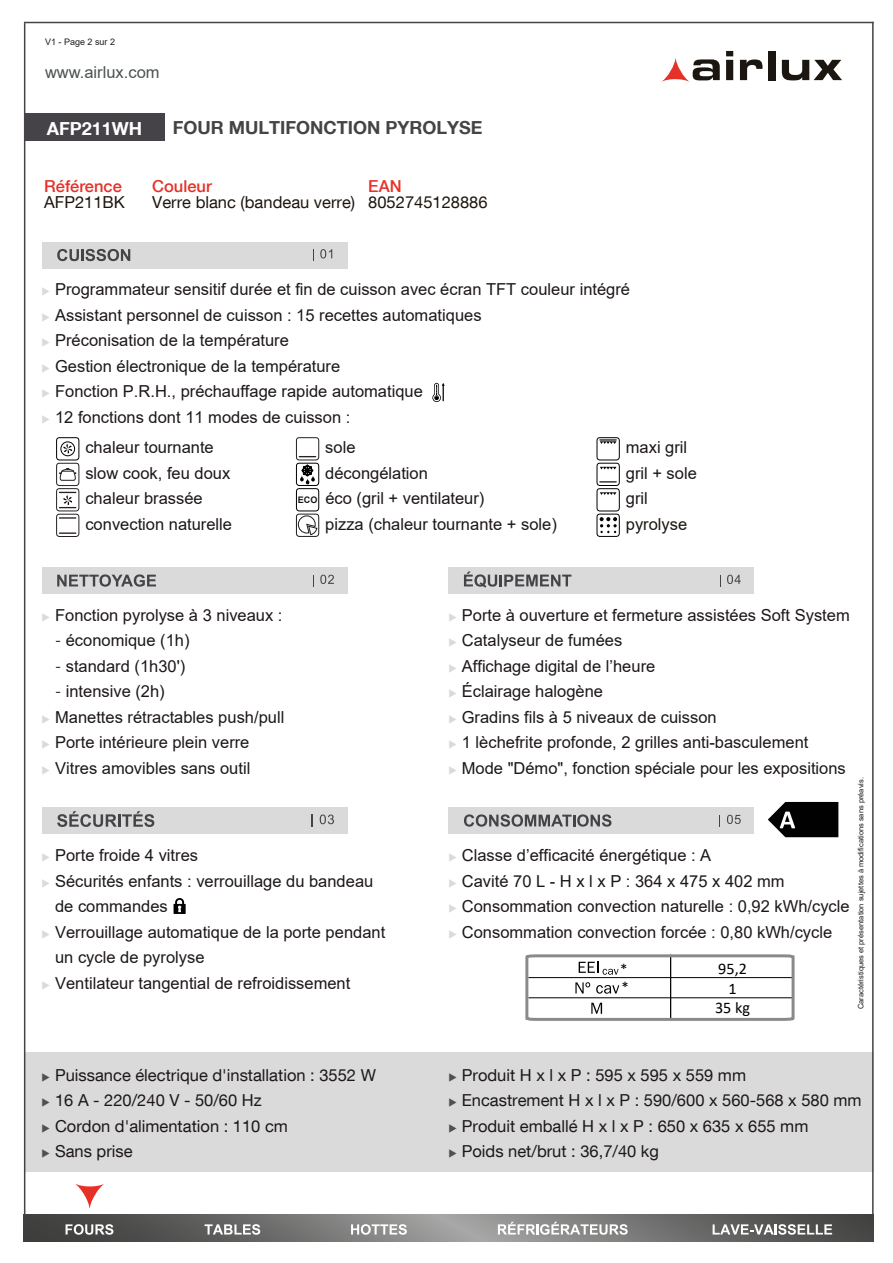
<style>
.page{position:relative;width:893px;height:1263px;background:#fff}
.page>*{position:absolute;margin:0;border:0;box-sizing:border-box;transform-origin:0 0}
.t1{font:700 18px "Helvetica Neue LT Com";color:#454347}
.t2{font:700 18px "Helvetica Neue LT Com";color:#fff}
.t3{font:16.5px "Arial";color:#1d1718}
.t4{font:16.5px "Helvetica Neue LT Com";color:#1d1718}
.t5{font:16.5px/25.5px "Arial";color:#1c1617}
.t6{font:16.5px "Helvetica Neue LT Com";color:#1d160f}
.t7{font:16.5px "Helvetica Neue LT Com";color:#1c1617}
.t8{font:500 16.5px "Helvetica Neue LT Com";color:#e63128}
.t9{font:16.5px "Arial";color:#4c5152}
.t10{font:16.5px "Arial";color:#1a150f}
.t11{font:16.2px/19.5px "Calibri";color:#010101;text-align:center}
.t12{font:15px/18.3px "Calibri";color:#010101}
.t13{font:9px "Arial";color:#1d1d1b}
.t14{font:7.5px "Arial";color:#1d1718}
.s1{color:#dadada}
.s2{font-weight:700;font-size:9px}
.s3{color:#fff}
.s4{font-family:"Helvetica Neue LT Com";font-weight:300;color:#1d1d1b}
.s5{color:#4c5152}
.s6{color:#1c1617}
</style>
<div class="page">
<div style="left:24px;top:1053px;width:850px;height:119px;background:#dadada"></div>
<svg style="left:525px;top:954px;width:270px;height:67px"></svg>
<svg style="left:768px;top:802px;width:70px;height:35px;background:#2c2c2c"></svg>
<div style="left:448px;top:807px;width:306px;height:27px;background:#dadada"></div>
<svg style="left:464px;top:814px;width:147px;height:13px"></svg>
<svg style="left:727px;top:815px;width:14px;height:9px"></svg>
<div style="left:448px;top:567px;width:306px;height:27px;background:#dadada"></div>
<svg style="left:464px;top:571px;width:107px;height:17px"></svg>
<svg style="left:727px;top:575px;width:14px;height:9px"></svg>
<div style="left:42px;top:807px;width:306px;height:27px;background:#dadada"></div>
<svg style="left:312px;top:814px;width:1px;height:13px"></svg>
<svg style="left:320px;top:814px;width:14px;height:10px"></svg>
<svg style="left:57px;top:811px;width:97px;height:16px"></svg>
<svg style="left:174px;top:898px;width:12px;height:16px"></svg>
<div style="left:42px;top:567px;width:306px;height:27px;background:#dadada"></div>
<svg style="left:320px;top:575px;width:14px;height:9px"></svg>
<svg style="left:57px;top:574px;width:99px;height:13px"></svg>
<div style="left:42px;top:242px;width:306px;height:26px;background:#dadada"></div>
<svg style="left:313px;top:249px;width:1px;height:12px"></svg>
<svg style="left:320px;top:249px;width:12px;height:9px"></svg>
<svg style="left:57px;top:249px;width:73px;height:12px"></svg>
<svg style="left:432px;top:383px;width:13px;height:19px"></svg>
<svg style="left:295px;top:437px;width:25px;height:100px"></svg>
<svg style="left:56px;top:437px;width:24px;height:100px"></svg>
<svg style="left:596px;top:437px;width:24px;height:100px"></svg>
<hr style="left:24px;top:22px;width:850px;height:1px;background:#454347">
<hr style="left:24px;top:23px;width:1px;height:1193px;background:#454347">
<hr style="left:872px;top:22px;width:2px;height:1195px;background:#454347">
<svg style="left:24px;top:1214px;width:850px;height:27px;background:#6d6c6c"></svg>
<svg style="left:782px;top:60px;width:60px;height:21px"></svg>
<svg style="left:740px;top:59px;width:22px;height:21px"></svg>
<div style="left:768px;top:51px;width:7px;height:29px;background:#1b1610"></div>
<svg style="left:726px;top:51px;width:7px;height:29px"></svg>
<svg style="left:661px;top:57px;width:59px;height:25px"></svg>
<svg style="left:75px;top:1183px;width:30px;height:26px"></svg>
<svg style="left:498px;top:1222px;width:130px;height:13px"></svg>
<svg style="left:205px;top:1224px;width:55px;height:11px"></svg>
<svg style="left:351px;top:1224px;width:56px;height:11px"></svg>
<svg style="left:66px;top:1224px;width:47px;height:11px"></svg>
<svg style="left:713px;top:1224px;width:119px;height:11px"></svg>
<div style="left:24px;top:114px;width:141px;height:27px;background:#454347"></div>
<p class="t13" style="left:45px;top:36px;width:72px">V1 - Page 2 sur 2</p>
<p class="t9" style="left:45px;top:60px;width:116px">www.airlux.com</p>
<p class="t2" style="left:47px;top:117px;width:97px">AFP211WH</p>
<p class="t1" style="left:173px;top:116px;width:311px">FOUR MULTIFONCTION PYROLYSE</p>
<p class="t8" style="left:44px;top:176px;width:79px">Référence</p>
<p class="t8" style="left:152px;top:176px;width:61px">Couleur</p>
<p class="t8" style="left:368px;top:176px;width:35px">EAN</p>
<p class="t6" style="left:44px;top:192px;width:82px">AFP211BK</p>
<p class="t6" style="left:152px;top:192px;width:337px">Verre blanc (bandeau verre) 8052745128886</p>
<p class="t3" style="left:42px;top:278px;width:590px"><span class="s1">◆</span> Programmateur sensitif durée et fin de cuisson avec écran TFT couleur intégré</p>
<p class="t3" style="left:42px;top:304px;width:441px"><span class="s1">◆</span> Assistant personnel de cuisson : 15 recettes automatiques</p>
<p class="t3" style="left:42px;top:329px;width:249px"><span class="s1">◆</span> Préconisation de la température</p>
<p class="t3" style="left:42px;top:380px;width:383px"><span class="s1">◆</span> Fonction P.R.H., préchauffage rapide automatique</p>
<p class="t3" style="left:42px;top:355px;width:300px"><span class="s1">◆</span> Gestion électronique de la température</p>
<p class="t3" style="left:42px;top:406px;width:310px"><span class="s1">◆</span> 12 fonctions dont 11 modes de cuisson :</p>
<p class="t5" style="left:85px;top:434px;width:130px">chaleur tournante</p>
<p class="t5" style="left:626px;top:434px;width:73px">maxi gril gril + sole gril</p>
<p class="t5" style="left:325px;top:511px;width:233px">pizza (chaleur tournante + sole)</p>
<p class="t5" style="left:325px;top:434px;width:32px">sole</p>
<p class="t5" style="left:85px;top:460px;width:146px">slow cook, feu doux</p>
<p class="t5" style="left:325px;top:460px;width:104px">décongélation</p>
<p class="t5" style="left:298px;top:485px;width:188px"><span class="s2">ECO</span> éco (gril + ventilateur)</p>
<p class="t5" style="left:85px;top:485px;width:119px">chaleur brassée</p>
<p class="t5" style="left:85px;top:511px;width:148px">convection naturelle</p>
<p class="t10" style="left:626px;top:512px;width:63px">pyrolyse</p>
<p class="t3" style="left:42px;top:604px;width:242px"><span class="s1">◆</span> Fonction pyrolyse à 3 niveaux :</p>
<p class="t3" style="left:42px;top:629px;width:149px"><span class="s3">◆</span> <span class="s4">-</span> économique (1h)</p>
<p class="t3" style="left:42px;top:655px;width:145px"><span class="s3">◆</span> <span class="s4">-</span> standard (1h30')</p>
<p class="t3" style="left:42px;top:680px;width:125px"><span class="s3">◆</span> <span class="s4">-</span> intensive (2h)</p>
<p class="t3" style="left:42px;top:706px;width:244px"><span class="s1">◆</span> Manettes rétractables push/pull</p>
<p class="t3" style="left:42px;top:731px;width:209px"><span class="s1">◆</span> Porte intérieure plein verre</p>
<p class="t3" style="left:42px;top:757px;width:210px"><span class="s1">◆</span> Vitres amovibles sans outil</p>
<p class="t3" style="left:42px;top:844px;width:158px"><span class="s1">◆</span> Porte froide 4 vitres</p>
<p class="t3" style="left:42px;top:895px;width:128px"><span class="s3">◆</span> de commandes</p>
<p class="t3" style="left:42px;top:869px;width:333px"><span class="s1">◆</span> Sécurités enfants : verrouillage du bandeau</p>
<p class="t3" style="left:42px;top:920px;width:345px"><span class="s1">◆</span> Verrouillage automatique de la porte pendant</p>
<p class="t3" style="left:42px;top:946px;width:164px"><span class="s3">◆</span> un cycle de pyrolyse</p>
<p class="t3" style="left:42px;top:971px;width:310px"><span class="s1">◆</span> Ventilateur tangential de refroidissement</p>
<p class="t4" style="left:42px;top:1065px;width:336px"><span class="s5">◆</span> Puissance électrique d'installation : 3552 W</p>
<p class="t4" style="left:42px;top:1090px;width:222px"><span class="s5">◆</span> 16 A - 220/240 V - 50/60 Hz</p>
<p class="t7" style="left:42px;top:1116px;width:248px"><span class="s5">◆</span> Cordon d'alimentation : 110 cm</p>
<p class="t4" style="left:42px;top:1141px;width:93px"><span class="s5">◆</span> Sans prise</p>
<p class="t3" style="left:448px;top:604px;width:403px"><span class="s1">◆</span> Porte à ouverture et fermeture assistées Soft System</p>
<p class="t3" style="left:448px;top:629px;width:175px"><span class="s1">◆</span> Catalyseur de fumées</p>
<p class="t3" style="left:448px;top:655px;width:208px"><span class="s1">◆</span> Affichage digital de l’heure</p>
<p class="t3" style="left:448px;top:680px;width:156px"><span class="s1">◆</span> Éclairage halogène</p>
<p class="t3" style="left:448px;top:706px;width:270px"><span class="s1">◆</span> Gradins fils à 5 niveaux de cuisson</p>
<p class="t3" style="left:448px;top:731px;width:362px"><span class="s1">◆</span> 1 lèchefrite profonde, 2 grilles anti-basculement</p>
<p class="t3" style="left:448px;top:757px;width:399px"><span class="s1">◆</span> Mode "Démo", fonction spéciale pour les expositions</p>
<p class="t3" style="left:448px;top:844px;width:264px"><span class="s1">◆</span> Classe d’efficacité énergétique : A</p>
<p class="t3" style="left:448px;top:869px;width:338px"><span class="s1">◆</span> Cavité 70 L - H x l x P : 364 x 475 x 402 mm</p>
<p class="t3" style="left:448px;top:895px;width:403px"><span class="s1">◆</span> Consommation convection naturelle : 0,92 kWh/cycle</p>
<p class="t3" style="left:448px;top:920px;width:385px"><span class="s1">◆</span> Consommation convection forcée : 0,80 kWh/cycle</p>
<p class="t12" style="left:620px;top:959px;width:10px">* *</p>
<p class="t11" style="left:715px;top:958px;width:37px">95,2<br>1<br>35 kg</p>
<p class="t14" style="left:856px;top:1009px;width:234px;rotate:-90deg">Caractéristiques et présentation sujettes à modifications sans préavis.</p>
<p class="t4" style="left:448px;top:1065px;width:299px"><span class="s5">◆</span> Produit H x l x P : 595 x 595 x 559 mm</p>
<p class="t4" style="left:448px;top:1090px;width:415px"><span class="s5">◆</span> Encastrement H x l x P : 590/600 x 560-568 x 580 mm</p>
<p class="t4" style="left:448px;top:1116px;width:362px"><span class="s5">◆</span> Produit emballé H x l x P : <span class="s6">650 x 635 x 655 mm</span></p>
<p class="t4" style="left:448px;top:1141px;width:212px"><span class="s5">◆</span> Poids net/brut : 36,7/40 kg</p>
</div>
